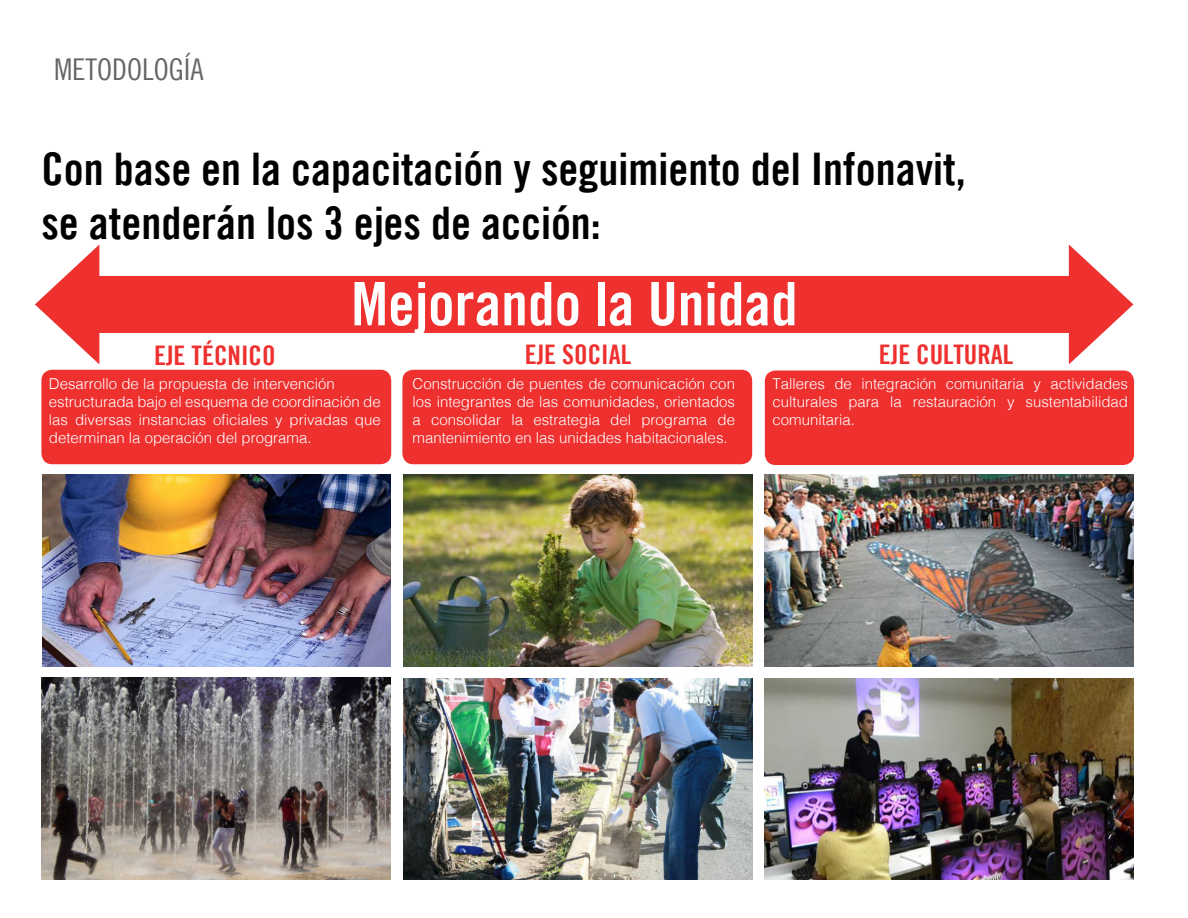
<style>
.page{position:relative;width:1188px;height:918px;background:#fff}
.page>*{position:absolute;margin:0;border:0;box-sizing:border-box;transform-origin:0 0}
.t1{font:60px "Trade Gothic LT Bold Cond Twenty";color:#fff}
.t2{font:45px/54px "Trade Gothic LT Bold Cond Twenty";color:#000}
.t3{font:30px "Trade Gothic LT Cond Eighteen";color:#666}
.t4{font:27px "Trade Gothic LT Bold Cond Twenty";color:#ee302f}
.t5{font:300 15px/18px "Helvetica";color:#fff;text-align:justify}
</style>
<div class="page">
<div style="left:402px;top:370px;width:350px;height:94px;background:#ee302f;border-radius:11px"></div>
<div style="left:41px;top:370px;width:350px;height:94px;background:#ee302f;border-radius:11px"></div>
<div style="left:765px;top:370px;width:369px;height:95px;background:#ee302f;border-radius:11px"></div>
<img style="left:404px;top:474px;width:348px;height:193px">
<img style="left:404px;top:678px;width:349px;height:202px">
<img style="left:43px;top:474px;width:347px;height:193px">
<img style="left:765px;top:474px;width:369px;height:193px">
<img style="left:41px;top:677px;width:349px;height:203px">
<img style="left:765px;top:678px;width:369px;height:202px">
<div style="left:81px;top:276px;width:1006px;height:57px;background:#ee302f"></div>
<svg style="left:35px;top:245px;width:64px;height:119px"></svg>
<svg style="left:1069px;top:244px;width:64px;height:120px"></svg>
<p class="t3" style="left:54px;top:52px;width:151px">METODOLOGÍA</p>
<p class="t2" style="left:41px;top:141px;width:926px">Con base en la capacitación y seguimiento del Infonavit, se atenderán los 3 ejes de acción:</p>
<p class="t1" style="left:351px;top:267px;width:448px">Mejorando la Unidad</p>
<p class="t4" style="left:154px;top:339px;width:123px">EJE TÉCNICO</p>
<p class="t4" style="left:525px;top:338px;width:108px">EJE SOCIAL</p>
<p class="t4" style="left:879px;top:338px;width:136px">EJE CULTURAL</p>
<p class="t5" style="left:413px;top:373px;width:324px">Construcción de puentes de comunicación con los integrantes de las comunidades, orientados a consolidar la estrategia del programa de mantenimiento en las unidades habitacionales.</p>
<p class="t5" style="left:49px;top:373px;width:287px">Desarrollo de la propuesta de intervención</p>
<p class="t5" style="left:49px;top:391px;width:333px">estructurada bajo el esquema de coordinación de las diversas instancias oficiales y privadas que determinan la operación del programa.</p>
<p class="t5" style="left:772px;top:373px;width:357px">Talleres de integración comunitaria y actividades culturales para la restauración y sustentabilidad comunitaria.</p>
</div>
